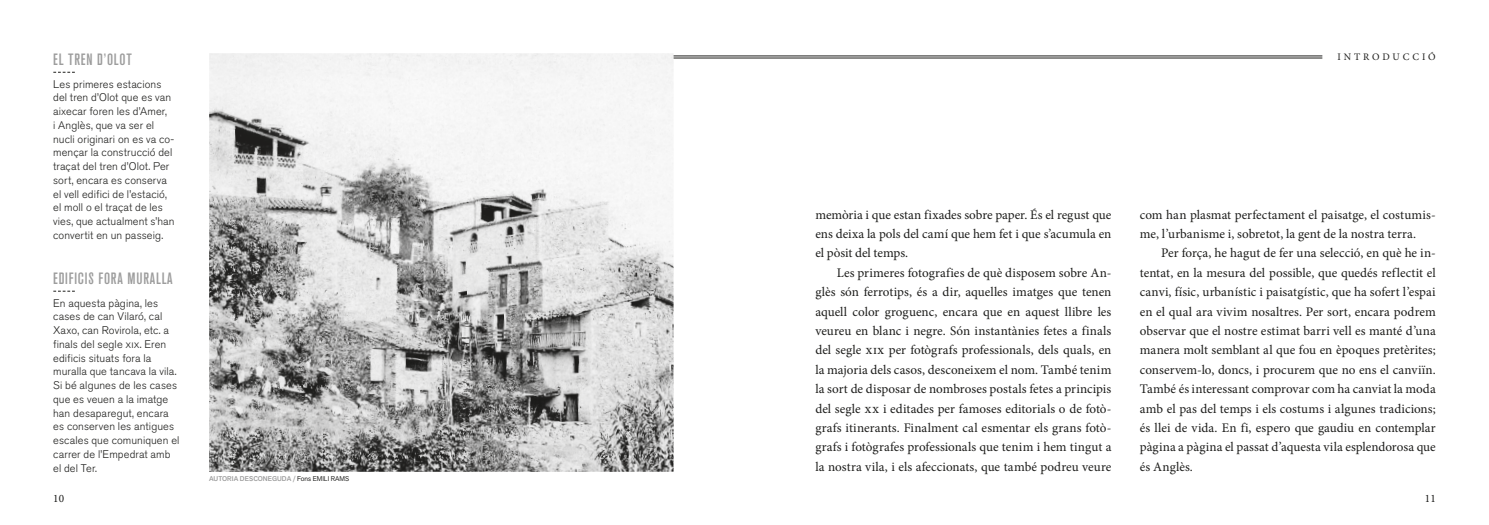
<style>
.page{position:relative;width:1489px;height:525px;background:#fff}
.page>*{position:absolute;margin:0;border:0;box-sizing:border-box;transform-origin:0 0}
.t1{font:500 condensed 16.25px "Akzidenz Grotesk BQ";letter-spacing:.05em;color:#9d9d9d}
.t2{font:13.12px/19.4px "Minion Pro";color:#1d1d1b;text-align:justify}
.t3{font:11.25px "Minion Pro";color:#1d1d1b}
.t4{font:300 11px/13.8px "Akzidenz Grotesk BQ";letter-spacing:.01em;color:#1d1d1b}
.t5{font:10px "Minion Pro";letter-spacing:.29em;color:#1d1d1b}
.t6{font:500 6.88px "Akzid Grtsk Next";letter-spacing:.01em;color:#9d9d9d}
.s1{font-family:"Akzidenz Grotesk BQ Light SC";font-weight:400}
.s2{font-weight:400;color:#1d1d1b}
</style>
<div class="page">
<img style="left:209px;top:53px;width:464px;height:418px">
<hr style="left:673px;top:56px;width:649px;height:1px;background:#1d1d1b">
<hr style="left:673px;top:58px;width:649px;height:1px;background:#1d1d1b">
<svg style="left:53px;top:72px;width:22px;height:1px"></svg>
<svg style="left:53px;top:290px;width:22px;height:1px"></svg>
<p class="t1" style="left:53px;top:50px;width:80px">EL TREN D’OLOT</p>
<p class="t4" style="left:53px;top:77px;width:123px">Les primeres estacions del tren d’Olot que es van aixecar foren les d’Amer,<br>i Anglès, que va ser el nucli originari on es va co&shy;mençar la construcció del traçat del tren d’Olot. Per sort, encara es conserva el vell edifici de l’estació, el moll o el traçat de les vies, que actualment s’han convertit en un passeig.</p>
<p class="t1" style="left:53px;top:268px;width:121px">EDIFICIS FORA MURALLA</p>
<p class="t4" style="left:53px;top:296px;width:128px">En aquesta pàgina, les cases de can Vilaró, cal<br>Xaxo, can Rovirola, etc. a finals del segle <span class="s1">xix</span>. Eren edificis situats fora la muralla que tancava la vila.<br>Si bé algunes de les cases que es veuen a la imatge han desaparegut, encara es conserven les antigues escales que comuniquen el carrer de l’Empedrat amb el del Ter.</p>
<p class="t6" style="left:209px;top:473px;width:141px">AUTORIA DESCONEGUDA / <span class="s2">Fons EMILI RAMS</span></p>
<p class="t5" style="left:1337px;top:50px;width:100px">INTRODUCCIÓ</p>
<p class="t2" style="left:815px;top:205px;width:297px">memòria i que estan fixades sobre paper. És el regust que ens deixa la pols del camí que hem fet i que s’acumula en el pòsit del temps.</p>
<p class="t2" style="left:815px;top:263px;width:297px;text-indent:21px">Les primeres fotografies de què disposem sobre An&shy;glès són ferrotips, és a dir, aquelles imatges que tenen aquell color groguenc, encara que en aquest llibre les veureu en blanc i negre. Són instantànies fetes a finals del segle xix per fotògrafs professionals, dels quals, en la majoria dels casos, desconeixem el nom. També tenim la sort de disposar de nombroses postals fetes a principis del segle xx i editades per famoses editorials o de fotò&shy;grafs itinerants. Finalment cal esmentar els grans fotò&shy;grafs i fotògrafes professionals que tenim i hem tingut a la nostra vila, i els afeccionats, que també podreu veure</p>
<p class="t2" style="left:1139px;top:205px;width:297px">com han plasmat perfectament el paisatge, el costumis&shy;me, l’urbanisme i, sobretot, la gent de la nostra terra.</p>
<p class="t2" style="left:1139px;top:243px;width:297px;text-indent:21px">Per força, he hagut de fer una selecció, en què he in&shy;tentat, en la mesura del possible, que quedés reflectit el canvi, físic, urbanístic i paisatgístic, que ha sofert l’espai en el qual ara vivim nosaltres. Per sort, encara podrem observar que el nostre estimat barri vell es manté d’una manera molt semblant al que fou en èpoques pretèrites; conservem-lo, doncs, i procurem que no ens el canviïn.<br>També és interessant comprovar com ha canviat la moda amb el pas del temps i els costums i algunes tradicions; és llei de vida. En fi, espero que gaudiu en contemplar pàgina a pàgina el passat d’aquesta vila esplendorosa que és Anglès.</p>
<p class="t3" style="left:53px;top:491px;width:12px">10</p>
<p class="t3" style="left:1424px;top:491px;width:12px">11</p>
</div>
